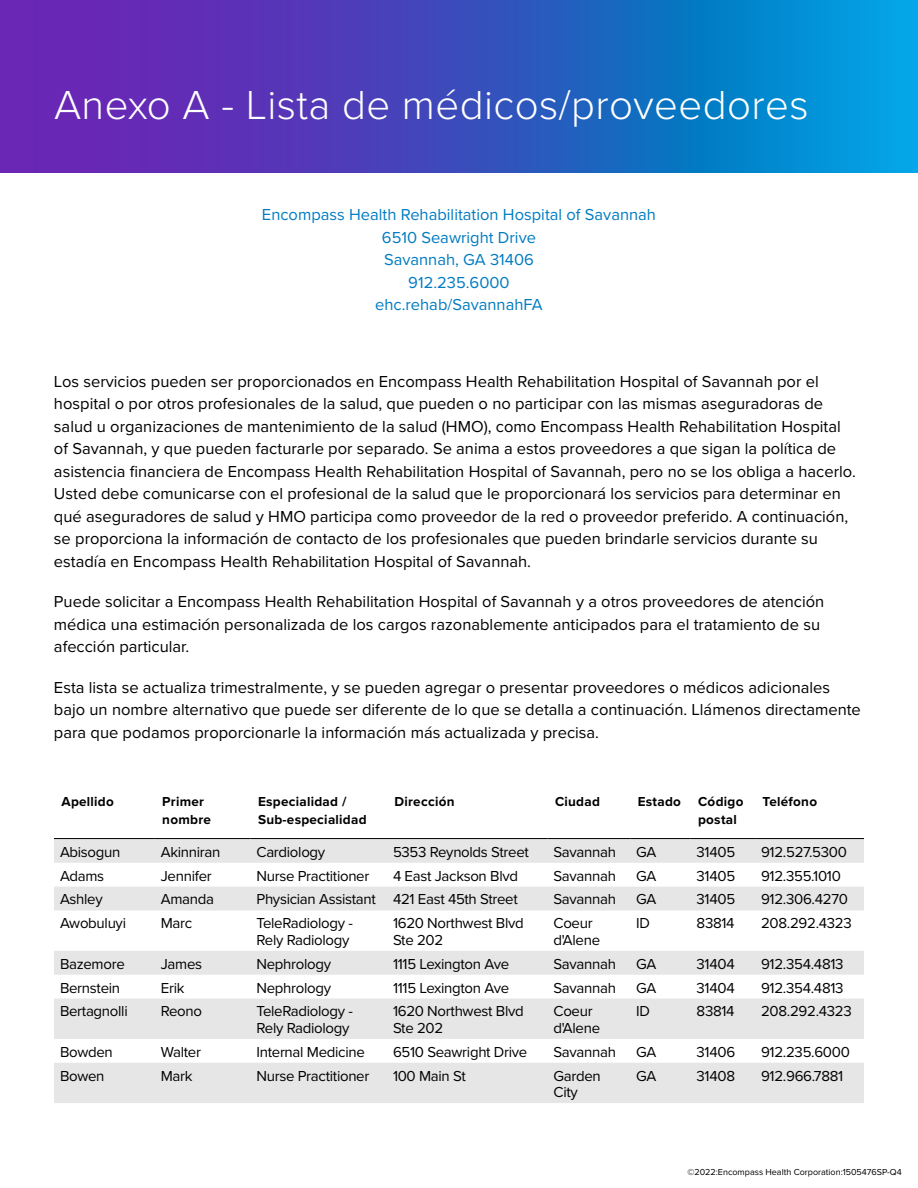
<style>
.page{position:relative;width:918px;height:1188px;background:#fff}
.page>*{position:absolute;margin:0;border:0;box-sizing:border-box;transform-origin:0 0}
.t1{font:300 42px "Proxima Nova";letter-spacing:.01em;color:#fff}
.t2{font:16.5px/22.5px "Proxima Nova";color:#000}
.t3{font:16.5px/22.5px "Proxima Nova";color:#007bc2;text-align:center}
.t4{font:15px/16.5px "Proxima Nova";letter-spacing:-.02em;color:#000}
.t5{font:700 13.5px/18px "Proxima Nova";letter-spacing:.02em;color:#000}
.t6{font:9px "Proxima Nova";color:#000}
</style>
<div class="page">
<svg style="left:0;top:0;width:918px;height:173px;background:#3555c0"></svg>
<svg style="left:54px;top:839px;width:810px;height:264px;fill:#e6e6e6"></svg>
<hr style="left:54px;top:838px;width:101px;height:1px;background:#000">
<hr style="left:155px;top:838px;width:95px;height:1px;background:#000">
<hr style="left:250px;top:838px;width:137px;height:1px;background:#000">
<hr style="left:387px;top:838px;width:161px;height:1px;background:#000">
<hr style="left:548px;top:838px;width:82px;height:1px;background:#000">
<hr style="left:630px;top:838px;width:61px;height:1px;background:#000">
<hr style="left:691px;top:838px;width:64px;height:1px;background:#000">
<hr style="left:755px;top:838px;width:109px;height:1px;background:#000">
<h1 class="t1" style="left:54px;top:80px;width:756px">Anexo A - Lista de médicos/proveedores</h1>
<p class="t3" style="left:262px;top:204px;width:396px">Encompass Health Rehabilitation Hospital of Savannah<br>6510 Seawright Drive<br>Savannah, GA 31406<br>912.235.6000<br>ehc.rehab/SavannahFA</p>
<p class="t2" style="left:54px;top:370px;width:804px">Los servicios pueden ser proporcionados en Encompass Health Rehabilitation Hospital of Savannah por el hospital o por otros profesionales de la salud, que pueden o no participar con las mismas aseguradoras de salud u organizaciones de mantenimiento de la salud (HMO), como Encompass Health Rehabilitation Hospital of Savannah, y que pueden facturarle por separado. Se anima a estos proveedores a que sigan la política de asistencia financiera de Encompass Health Rehabilitation Hospital of Savannah, pero no se los obliga a hacerlo.<br>Usted debe comunicarse con el profesional de la salud que le proporcionará los servicios para determinar en qué aseguradores de salud y HMO participa como proveedor de la red o proveedor preferido. A continuación, se proporciona la información de contacto de los profesionales que pueden brindarle servicios durante su estadía en Encompass Health Rehabilitation Hospital of Savannah.</p>
<p class="t2" style="left:54px;top:591px;width:772px">Puede solicitar a Encompass Health Rehabilitation Hospital of Savannah y a otros proveedores de atención médica una estimación personalizada de los cargos razonablemente anticipados para el tratamiento de su afección particular.</p>
<p class="t2" style="left:54px;top:676px;width:808px">Esta lista se actualiza trimestralmente, y se pueden agregar o presentar proveedores o médicos adicionales bajo un nombre alternativo que puede ser diferente de lo que se detalla a continuación. Llámenos directamente para que podamos proporcionarle la información más actualizada y precisa.</p>
<p class="t5" style="left:62px;top:793px;width:54px">Apellido</p>
<p class="t5" style="left:162px;top:793px;width:50px">Primer nombre</p>
<p class="t5" style="left:258px;top:793px;width:110px">Especialidad /<br>Sub-especialidad</p>
<p class="t5" style="left:395px;top:793px;width:62px">Dirección</p>
<p class="t5" style="left:555px;top:793px;width:47px">Ciudad</p>
<p class="t5" style="left:638px;top:793px;width:45px">Estado</p>
<p class="t5" style="left:698px;top:793px;width:47px">Código postal</p>
<p class="t5" style="left:763px;top:793px;width:56px">Teléfono</p>
<p class="t4" style="left:60px;top:844px;width:62px">Abisogun</p>
<p class="t4" style="left:161px;top:844px;width:61px">Akinniran</p>
<p class="t4" style="left:256px;top:844px;width:70px">Cardiology</p>
<p class="t4" style="left:393px;top:844px;width:137px">5353 Reynolds Street</p>
<p class="t4" style="left:554px;top:844px;width:64px">Savannah</p>
<p class="t4" style="left:636px;top:844px;width:22px">GA</p>
<p class="t4" style="left:697px;top:844px;width:40px">31405</p>
<p class="t4" style="left:761px;top:844px;width:87px">912.527.5300</p>
<p class="t4" style="left:60px;top:868px;width:46px">Adams</p>
<p class="t4" style="left:161px;top:868px;width:53px">Jennifer</p>
<p class="t4" style="left:256px;top:868px;width:114px">Nurse Practitioner</p>
<p class="t4" style="left:393px;top:868px;width:127px">4 East Jackson Blvd</p>
<p class="t4" style="left:554px;top:868px;width:64px">Savannah</p>
<p class="t4" style="left:636px;top:868px;width:22px">GA</p>
<p class="t4" style="left:697px;top:868px;width:40px">31405</p>
<p class="t4" style="left:761px;top:868px;width:81px">912.355.1010</p>
<p class="t4" style="left:60px;top:892px;width:44px">Ashley</p>
<p class="t4" style="left:161px;top:892px;width:55px">Amanda</p>
<p class="t4" style="left:256px;top:892px;width:263px">Physician Assistant 421 East 45th Street</p>
<p class="t4" style="left:554px;top:892px;width:64px">Savannah</p>
<p class="t4" style="left:636px;top:892px;width:22px">GA</p>
<p class="t4" style="left:697px;top:892px;width:40px">31405</p>
<p class="t4" style="left:761px;top:892px;width:88px">912.306.4270</p>
<p class="t4" style="left:60px;top:915px;width:68px">Awobuluyi</p>
<p class="t4" style="left:161px;top:915px;width:33px">Marc</p>
<p class="t4" style="left:256px;top:915px;width:98px">TeleRadiology -<br>Rely Radiology</p>
<p class="t4" style="left:393px;top:915px;width:132px">1620 Northwest Blvd<br>Ste 202</p>
<p class="t4" style="left:554px;top:915px;width:48px">Coeur d'Alene</p>
<p class="t4" style="left:636px;top:915px;width:15px">ID</p>
<p class="t4" style="left:697px;top:915px;width:40px">83814</p>
<p class="t4" style="left:761px;top:915px;width:92px">208.292.4323</p>
<p class="t4" style="left:60px;top:956px;width:66px">Bazemore</p>
<p class="t4" style="left:161px;top:956px;width:43px">James</p>
<p class="t4" style="left:256px;top:956px;width:76px">Nephrology</p>
<p class="t4" style="left:393px;top:956px;width:118px">1115 Lexington Ave</p>
<p class="t4" style="left:554px;top:956px;width:64px">Savannah</p>
<p class="t4" style="left:636px;top:956px;width:22px">GA</p>
<p class="t4" style="left:697px;top:956px;width:40px">31404</p>
<p class="t4" style="left:761px;top:956px;width:84px">912.354.4813</p>
<p class="t4" style="left:60px;top:980px;width:62px">Bernstein</p>
<p class="t4" style="left:161px;top:980px;width:25px">Erik</p>
<p class="t4" style="left:256px;top:980px;width:76px">Nephrology</p>
<p class="t4" style="left:393px;top:980px;width:118px">1115 Lexington Ave</p>
<p class="t4" style="left:554px;top:980px;width:64px">Savannah</p>
<p class="t4" style="left:636px;top:980px;width:22px">GA</p>
<p class="t4" style="left:697px;top:980px;width:40px">31404</p>
<p class="t4" style="left:761px;top:980px;width:84px">912.354.4813</p>
<p class="t4" style="left:60px;top:1003px;width:69px">Bertagnolli</p>
<p class="t4" style="left:161px;top:1003px;width:43px">Reono</p>
<p class="t4" style="left:256px;top:1003px;width:98px">TeleRadiology -<br>Rely Radiology</p>
<p class="t4" style="left:393px;top:1003px;width:132px">1620 Northwest Blvd<br>Ste 202</p>
<p class="t4" style="left:554px;top:1003px;width:48px">Coeur d'Alene</p>
<p class="t4" style="left:636px;top:1003px;width:15px">ID</p>
<p class="t4" style="left:697px;top:1003px;width:40px">83814</p>
<p class="t4" style="left:761px;top:1003px;width:92px">208.292.4323</p>
<p class="t4" style="left:60px;top:1044px;width:54px">Bowden</p>
<p class="t4" style="left:161px;top:1044px;width:42px">Walter</p>
<p class="t4" style="left:256px;top:1044px;width:110px">Internal Medicine</p>
<p class="t4" style="left:393px;top:1044px;width:136px">6510 Seawright Drive</p>
<p class="t4" style="left:554px;top:1044px;width:64px">Savannah</p>
<p class="t4" style="left:636px;top:1044px;width:22px">GA</p>
<p class="t4" style="left:697px;top:1044px;width:40px">31406</p>
<p class="t4" style="left:761px;top:1044px;width:90px">912.235.6000</p>
<p class="t4" style="left:60px;top:1068px;width:46px">Bowen</p>
<p class="t4" style="left:161px;top:1068px;width:33px">Mark</p>
<p class="t4" style="left:256px;top:1068px;width:114px">Nurse Practitioner</p>
<p class="t4" style="left:393px;top:1068px;width:74px">100 Main St</p>
<p class="t4" style="left:554px;top:1068px;width:49px">Garden<br>City</p>
<p class="t4" style="left:636px;top:1068px;width:22px">GA</p>
<p class="t4" style="left:697px;top:1068px;width:40px">31408</p>
<p class="t4" style="left:761px;top:1068px;width:84px">912.966.7881</p>
<p class="t6" style="left:687px;top:1167px;width:216px">©2022:Encompass Health Corporation:1505476SP-Q4</p>
</div>
